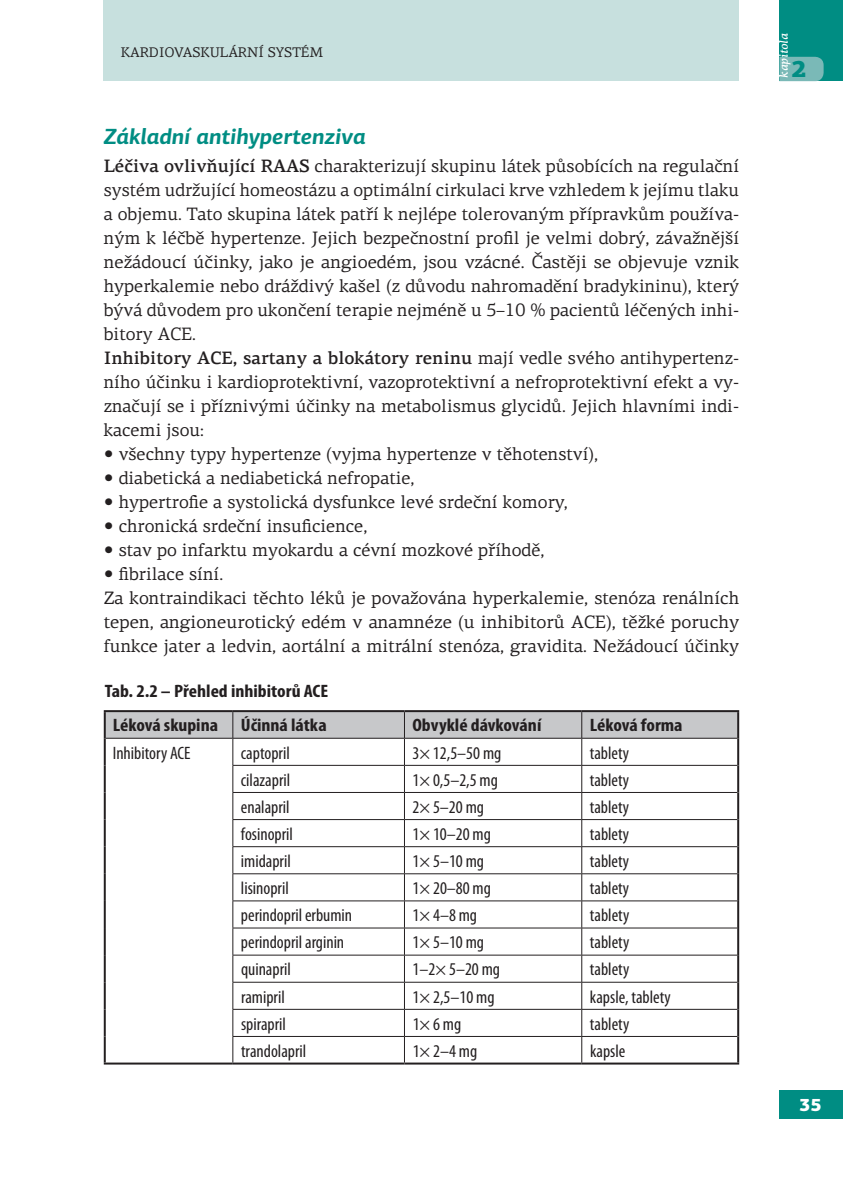
<style>
.page{position:relative;width:843px;height:1194px;background:#fff}
.page>*{position:absolute;margin:0;border:0;box-sizing:border-box;transform-origin:0 0}
.t1{font:900 24px "PF Agora Slab Pro";color:#008d83}
.t2{font:italic 700 22px "PF Agora Sans Pro";color:#008d83}
.t3{font:18px/24px "PF Agora Serif Pro";color:#231f20}
.t4{font:condensed 18px "Myriad Pro";color:#231f20}
.t5{font:700 condensed 18px/34.4px "Myriad Pro";color:#231f20;scale:1.1 1}
.t6{font:900 18px "PF Agora Sans Pro";color:#fff}
.t7{font:14px "PF Agora Serif Pro";color:#231f20}
.t8{font:italic 500 12px "PF Agora Serif Pro";color:#fff}
.s1{font-weight:500}
.s2{font-family:"Corpid OT";font-weight:700}
</style>
<div class="page">
<div style="left:778px;top:1090px;width:64px;height:29px;background:#008d83"></div>
<svg style="left:106px;top:712px;width:631px;height:350px"></svg>
<hr style="left:106px;top:738px;width:127px;height:1px;background:#231f20">
<hr style="left:233px;top:738px;width:171px;height:1px;background:#231f20">
<hr style="left:404px;top:738px;width:177px;height:1px;background:#231f20">
<hr style="left:581px;top:738px;width:156px;height:1px;background:#231f20">
<hr style="left:104px;top:710px;width:129px;height:2px;background:#231f20">
<hr style="left:104px;top:712px;width:2px;height:26px;background:#231f20">
<hr style="left:233px;top:710px;width:171px;height:2px;background:#231f20">
<hr style="left:404px;top:710px;width:177px;height:2px;background:#231f20">
<hr style="left:581px;top:710px;width:158px;height:2px;background:#231f20">
<hr style="left:737px;top:712px;width:2px;height:26px;background:#231f20">
<hr style="left:104px;top:738px;width:2px;height:27px;background:#231f20">
<hr style="left:104px;top:765px;width:2px;height:27px;background:#231f20">
<hr style="left:104px;top:792px;width:2px;height:27px;background:#231f20">
<hr style="left:104px;top:819px;width:2px;height:28px;background:#231f20">
<hr style="left:104px;top:847px;width:2px;height:27px;background:#231f20">
<hr style="left:104px;top:874px;width:2px;height:27px;background:#231f20">
<hr style="left:104px;top:901px;width:2px;height:27px;background:#231f20">
<hr style="left:104px;top:928px;width:2px;height:27px;background:#231f20">
<hr style="left:104px;top:955px;width:2px;height:27px;background:#231f20">
<hr style="left:104px;top:982px;width:2px;height:27px;background:#231f20">
<hr style="left:104px;top:1009px;width:2px;height:27px;background:#231f20">
<hr style="left:104px;top:1036px;width:2px;height:26px;background:#231f20">
<hr style="left:104px;top:1062px;width:129px;height:2px;background:#231f20">
<hr style="left:737px;top:738px;width:2px;height:27px;background:#231f20">
<hr style="left:737px;top:765px;width:2px;height:27px;background:#231f20">
<hr style="left:737px;top:792px;width:2px;height:27px;background:#231f20">
<hr style="left:737px;top:819px;width:2px;height:28px;background:#231f20">
<hr style="left:737px;top:847px;width:2px;height:27px;background:#231f20">
<hr style="left:737px;top:874px;width:2px;height:27px;background:#231f20">
<hr style="left:737px;top:901px;width:2px;height:27px;background:#231f20">
<hr style="left:737px;top:928px;width:2px;height:27px;background:#231f20">
<hr style="left:737px;top:955px;width:2px;height:27px;background:#231f20">
<hr style="left:737px;top:982px;width:2px;height:27px;background:#231f20">
<hr style="left:737px;top:1009px;width:2px;height:27px;background:#231f20">
<hr style="left:737px;top:1036px;width:2px;height:26px;background:#231f20">
<hr style="left:233px;top:1062px;width:171px;height:2px;background:#231f20">
<hr style="left:404px;top:1062px;width:177px;height:2px;background:#231f20">
<hr style="left:581px;top:1062px;width:158px;height:2px;background:#231f20">
<div style="left:104px;top:0;width:635px;height:81px;background:#c7e0de"></div>
<div style="left:778px;top:0;width:64px;height:81px;background:#008d83"></div>
<svg style="left:779px;top:57px;width:44px;height:24px"></svg>
<p class="t7" style="left:121px;top:44px;width:204px">KARDIOVASKULÁRNÍ SYSTÉM</p>
<p class="t8" style="left:776px;top:78px;width:46px;rotate:-90deg">kapitola</p>
<h1 class="t1" style="left:791px;top:53px;width:17px">2</h1>
<p class="t2" style="left:104px;top:122px;width:263px">Základní antihypertenziva</p>
<p class="t3" style="left:104px;top:153px;width:637px"><span class="s1">Léčiva ovlivňující RAAS</span> charakterizují skupinu látek působících na regulační systém udržující homeostázu a optimální cirkulaci krve vzhledem k jejímu tlaku a objemu. Tato skupina látek patří k nejlépe tolerovaným přípravkům používa&shy;ným k léčbě hypertenze. Jejich bezpečnostní profil je velmi dobrý, závažnější nežádoucí účinky, jako je angioedém, jsou vzácné. Častěji se objevuje vznik hyperkalemie nebo dráždivý kašel (z důvodu nahromadění bradykininu), který bývá důvodem pro ukončení terapie nejméně u 5–10 % pacientů léčených inhi&shy;bitory ACE.<br><span class="s1">Inhibitory ACE, sartany a blokátory reninu</span> mají vedle svého antihypertenz&shy;ního účinku i kardioprotektivní, vazoprotektivní a nefroprotektivní efekt a vy&shy;značují se i příznivými účinky na metabolismus glycidů. Jejich hlavními indi&shy;kacemi jsou:</p>
<p class="t3" style="left:104px;top:441px;width:496px"><span class="s2">•</span> všechny typy hypertenze (vyjma hypertenze v těhotenství),</p>
<p class="t3" style="left:104px;top:465px;width:312px"><span class="s2">•</span> diabetická a nediabetická nefropatie,</p>
<p class="t3" style="left:104px;top:489px;width:465px"><span class="s2">•</span> hypertrofie a systolická dysfunkce levé srdeční komory,</p>
<p class="t3" style="left:104px;top:513px;width:265px"><span class="s2">•</span> chronická srdeční insuficience,</p>
<p class="t3" style="left:104px;top:537px;width:442px"><span class="s2">•</span> stav po infarktu myokardu a cévní mozkové příhodě,</p>
<p class="t3" style="left:104px;top:561px;width:637px"><span class="s2">•</span> fibrilace síní.<br>Za kontraindikaci těchto léků je považována hyperkalemie, stenóza renálních tepen, angioneurotický edém v anamnéze (u inhibitorů ACE), těžké poruchy funkce jater a ledvin, aortální a mitrální stenóza, gravidita. Nežádoucí účinky</p>
<p class="t5" style="left:113px;top:674px;width:197px;text-indent:-8px">Tab. 2.2 – Přehled inhibitorů ACE<br>Léková skupina</p>
<p class="t5" style="left:241px;top:708px;width:80px">Účinná látka</p>
<p class="t5" style="left:412px;top:708px;width:119px">Obvyklé dávkování</p>
<p class="t5" style="left:589px;top:708px;width:86px">Léková forma</p>
<p class="t4" style="left:113px;top:743px;width:79px">Inhibitory ACE</p>
<p class="t4" style="left:241px;top:743px;width:50px">captopril</p>
<p class="t4" style="left:412px;top:743px;width:90px">3× 12,5–50 mg</p>
<p class="t4" style="left:589px;top:743px;width:41px">tablety</p>
<p class="t4" style="left:241px;top:770px;width:51px">cilazapril</p>
<p class="t4" style="left:412px;top:770px;width:87px">1× 0,5–2,5 mg</p>
<p class="t4" style="left:589px;top:770px;width:41px">tablety</p>
<p class="t4" style="left:241px;top:797px;width:50px">enalapril</p>
<p class="t4" style="left:412px;top:797px;width:73px">2× 5–20 mg</p>
<p class="t4" style="left:589px;top:797px;width:41px">tablety</p>
<p class="t4" style="left:241px;top:824px;width:54px">fosinopril</p>
<p class="t4" style="left:412px;top:824px;width:80px">1× 10–20 mg</p>
<p class="t4" style="left:589px;top:824px;width:41px">tablety</p>
<p class="t4" style="left:241px;top:851px;width:51px">imidapril</p>
<p class="t4" style="left:412px;top:851px;width:73px">1× 5–10 mg</p>
<p class="t4" style="left:589px;top:851px;width:41px">tablety</p>
<p class="t4" style="left:241px;top:878px;width:49px">lisinopril</p>
<p class="t4" style="left:412px;top:878px;width:80px">1× 20–80 mg</p>
<p class="t4" style="left:589px;top:878px;width:41px">tablety</p>
<p class="t4" style="left:241px;top:905px;width:113px">perindopril erbumin</p>
<p class="t4" style="left:412px;top:905px;width:66px">1× 4–8 mg</p>
<p class="t4" style="left:589px;top:905px;width:41px">tablety</p>
<p class="t4" style="left:241px;top:933px;width:105px">perindopril arginin</p>
<p class="t4" style="left:412px;top:933px;width:73px">1× 5–10 mg</p>
<p class="t4" style="left:589px;top:933px;width:41px">tablety</p>
<p class="t4" style="left:241px;top:960px;width:51px">quinapril</p>
<p class="t4" style="left:412px;top:960px;width:89px">1–2× 5–20 mg</p>
<p class="t4" style="left:590px;top:960px;width:41px">tablety</p>
<p class="t4" style="left:241px;top:987px;width:45px">ramipril</p>
<p class="t4" style="left:412px;top:987px;width:83px">1× 2,5–10 mg</p>
<p class="t4" style="left:590px;top:987px;width:82px">kapsle, tablety</p>
<p class="t4" style="left:241px;top:1014px;width:46px">spirapril</p>
<p class="t4" style="left:412px;top:1014px;width:50px">1× 6 mg</p>
<p class="t4" style="left:590px;top:1014px;width:41px">tablety</p>
<p class="t4" style="left:241px;top:1041px;width:67px">trandolapril</p>
<p class="t4" style="left:412px;top:1041px;width:66px">1× 2–4 mg</p>
<p class="t4" style="left:590px;top:1041px;width:37px">kapsle</p>
<p class="t6" style="left:799px;top:1093px;width:24px">35</p>
</div>
